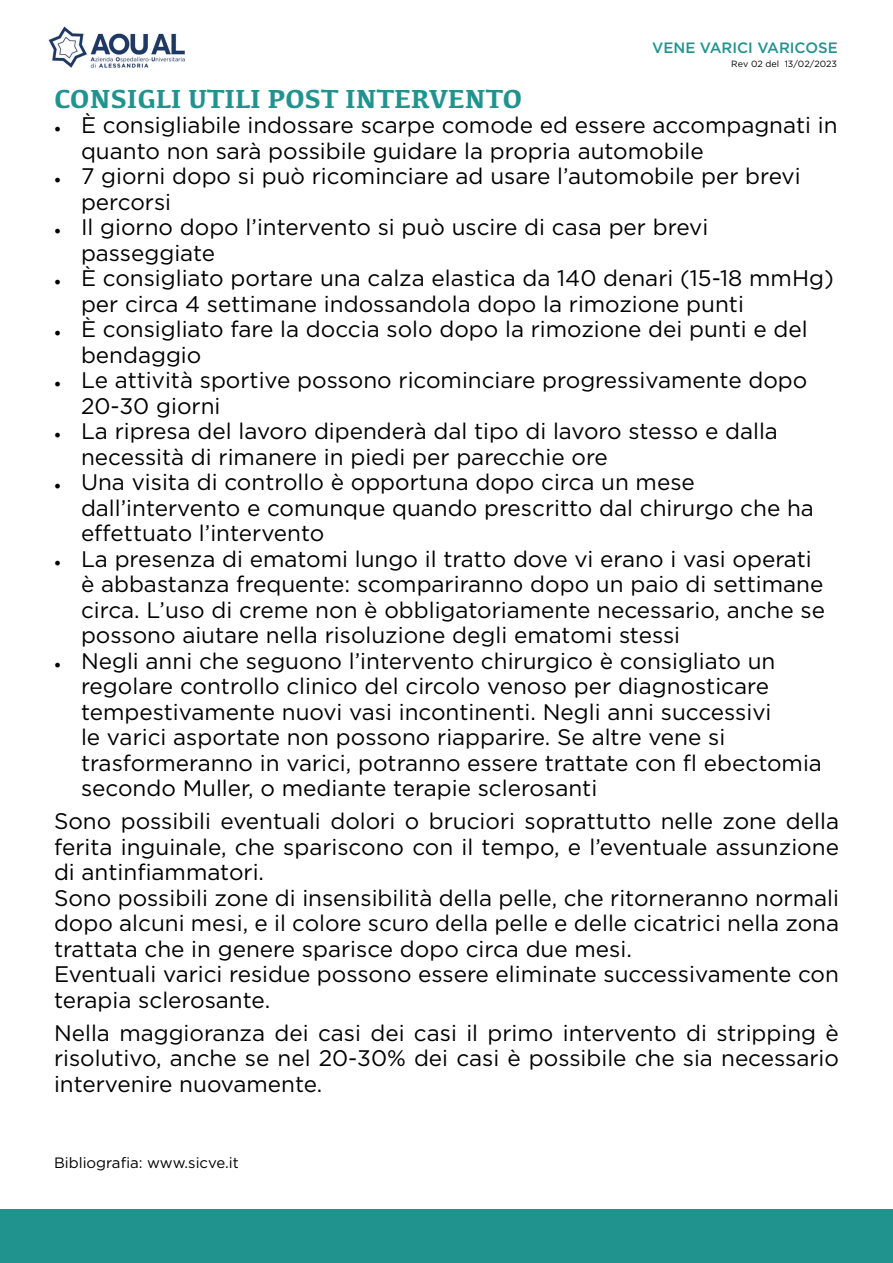
<style>
.page{position:relative;width:893px;height:1263px;background:#fff}
.page>*{position:absolute;margin:0;border:0;box-sizing:border-box;transform-origin:0 0}
.t1{font:700 27px "Kefa";color:#21938e}
.t2{font:22.5px/25.5px "Gotham";color:#000}
.t3{font:15px "Gotham";color:#000}
.t4{font:500 15px "Gotham";color:#21938e}
.t5{font:9px "Gotham";color:#000}
.s1{font-family:"Minion Pro";font-size:18px;color:#000001}
</style>
<div class="page">
<div style="left:0;top:1209px;width:893px;height:54px;background:#21938e"></div>
<img style="left:48px;top:26px;width:137px;height:42px">
<p class="t4" style="left:652px;top:38px;width:187px">VENE VARICI VARICOSE</p>
<p class="t5" style="left:731px;top:58px;width:107px">Rev 02 del 13/02/2023</p>
<p class="t1" style="left:54px;top:80px;width:470px">CONSIGLI UTILI POST INTERVENTO</p>
<p class="t2" style="left:81px;top:112px;width:758px;text-indent:-27px"><span class="s1">•</span> È consigliabile indossare scarpe comode ed essere accompagnati in quanto non sarà possibile guidare la propria automobile</p>
<p class="t2" style="left:81px;top:163px;width:721px;text-indent:-27px"><span class="s1">•</span> 7 giorni dopo si può ricominciare ad usare l’automobile per brevi percorsi</p>
<p class="t2" style="left:81px;top:214px;width:629px;text-indent:-27px"><span class="s1">•</span> Il giorno dopo l’intervento si può uscire di casa per brevi passeggiate</p>
<p class="t2" style="left:81px;top:265px;width:754px;text-indent:-27px"><span class="s1">•</span> È consigliato portare una calza elastica da 140 denari (15-18 mmHg) per circa 4 settimane indossandola dopo la rimozione punti</p>
<p class="t2" style="left:81px;top:316px;width:728px;text-indent:-27px"><span class="s1">•</span> È consigliato fare la doccia solo dopo la rimozione dei punti e del bendaggio</p>
<p class="t2" style="left:81px;top:367px;width:728px;text-indent:-27px"><span class="s1">•</span> Le attività sportive possono ricominciare progressivamente dopo<br>20-30 giorni</p>
<p class="t2" style="left:81px;top:418px;width:698px;text-indent:-27px"><span class="s1">•</span> La ripresa del lavoro dipenderà dal tipo di lavoro stesso e dalla necessità di rimanere in piedi per parecchie ore</p>
<p class="t2" style="left:81px;top:469px;width:734px;text-indent:-27px"><span class="s1">•</span> Una visita di controllo è opportuna dopo circa un mese dall’intervento e comunque quando prescritto dal chirurgo che ha effettuato l’intervento</p>
<p class="t2" style="left:81px;top:545px;width:745px;text-indent:-27px"><span class="s1">•</span> La presenza di ematomi lungo il tratto dove vi erano i vasi operati è abbastanza frequente: scompariranno dopo un paio di settimane circa. L’uso di creme non è obbligatoriamente necessario, anche se possono aiutare nella risoluzione degli ematomi stessi</p>
<p class="t2" style="left:81px;top:647px;width:742px;text-indent:-27px"><span class="s1">•</span> Negli anni che seguono l’intervento chirurgico è consigliato un regolare controllo clinico del circolo venoso per diagnosticare tempestivamente nuovi vasi incontinenti. Negli anni successivi<br>le varici asportate non possono riapparire. Se altre vene si trasformeranno in varici, potranno essere trattate con fl ebectomia secondo Muller, o mediante terapie sclerosanti</p>
<p class="t2" style="left:54px;top:808px;width:786px;text-align:justify">Sono possibili eventuali dolori o bruciori soprattutto nelle zone della ferita inguinale, che spariscono con il tempo, e l’eventuale assunzione di antinfiammatori.</p>
<p class="t2" style="left:54px;top:884px;width:787px;text-align:justify">Sono possibili zone di insensibilità della pelle, che ritorneranno normali dopo alcuni mesi, e il colore scuro della pelle e delle cicatrici nella zona trattata che in genere sparisce dopo circa due mesi.</p>
<p class="t2" style="left:54px;top:961px;width:786px">Eventuali varici residue possono essere eliminate successivamente con terapia sclerosante.</p>
<p class="t2" style="left:54px;top:1019px;width:786px;text-align:justify">Nella maggioranza dei casi dei casi il primo intervento di stripping è risolutivo, anche se nel 20-30% dei casi è possibile che sia necessario intervenire nuovamente.</p>
<p class="t3" style="left:54px;top:1153px;width:186px">Bibliografia: www.sicve.it</p>
</div>
